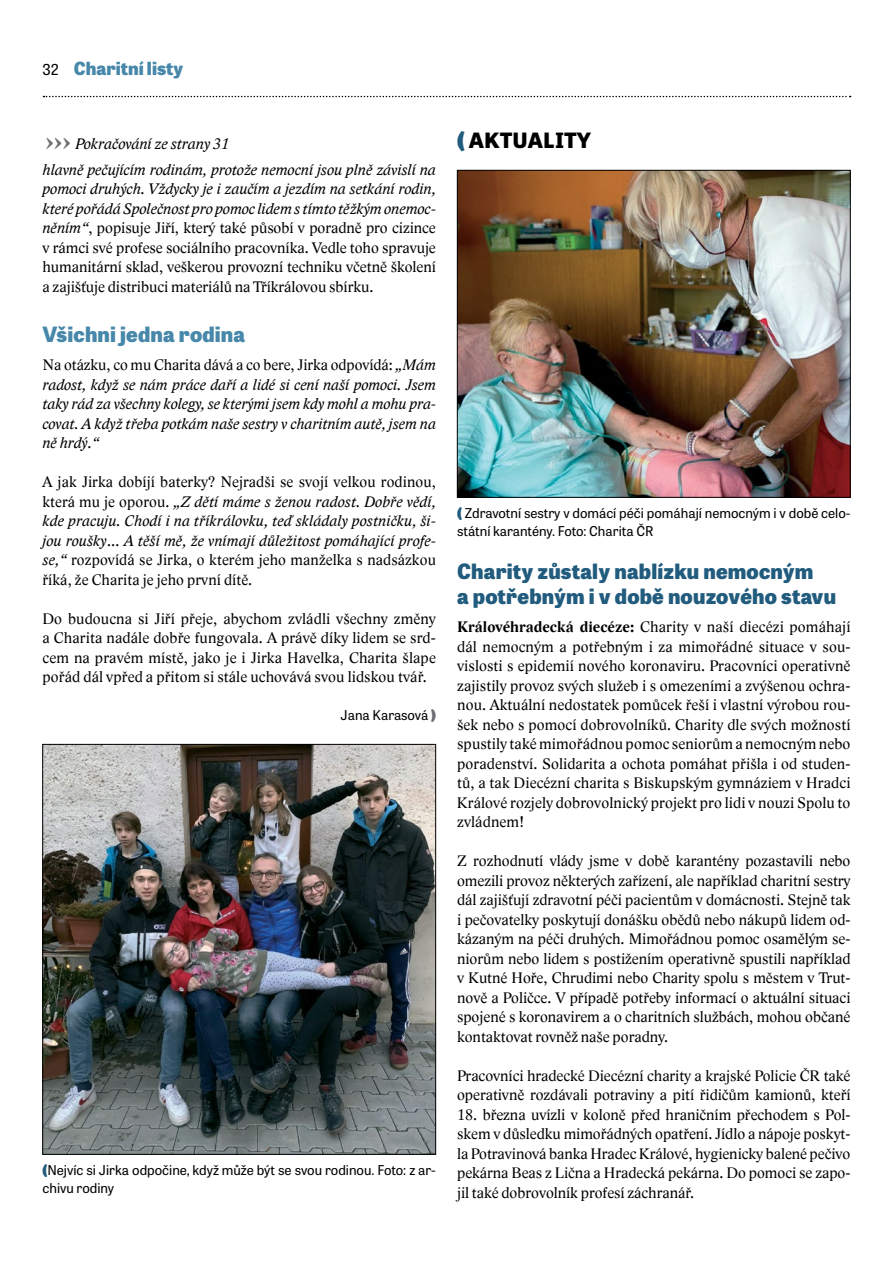
<style>
.page{position:relative;width:893px;height:1263px;background:#fff}
.page>*{position:absolute;margin:0;border:0;box-sizing:border-box;transform-origin:0 0}
.t1{font:800 21px/25.2px "Tablet Gothic";letter-spacing:.01em;color:#215b7d}
.t2{font:800 21px "Tablet Gothic";letter-spacing:.01em;color:#4788aa}
.t3{font:800 21px "Tablet Gothic";letter-spacing:.01em;color:#000}
.t4{font:800 18px "Tablet Gothic";color:#4788aa}
.t5{font:15.75px/19.5px "Lido STFCE";color:#000;text-align:justify}
.t6{font:italic 15.75px/19.5px "Lido STFCE";color:#000;text-align:justify}
.t7{font:13.5px/18px "Tablet Gothic";color:#000}
.s1{font-weight:400;font-size:15px;color:#000}
.s2{font-weight:700;font-style:normal;font-size:24px;color:#6d6e71}
.s3{font-style:italic}
.s4{font-style:normal}
.s5{font-weight:800;color:#6d6e71}
.s6{font-weight:800;color:#215b7d}
.s7{color:#215b7d}
.s8{font-weight:700}
</style>
<div class="page">
<svg style="left:43px;top:96px;width:808px;height:1px"></svg>
<img style="left:45px;top:746px;width:389px;height:406px">
<img style="left:459px;top:172px;width:389px;height:323px">
<div style="left:457px;top:170px;width:393px;height:327px;border:1px solid #000"></div>
<p class="t4" style="left:43px;top:55px;width:142px"><span class="s1">32</span> Charitní listy</p>
<p class="t6" style="left:43px;top:130px;width:395px;line-height:26.1px"><span class="s2">›››</span> Pokračování ze strany 31<br>hlavně pečujícím rodinám, protože nemocní jsou plně závislí na</p>
<p class="t5" style="left:43px;top:179px;width:395px"><span class="s3">pomoci druhých. Vždycky je i zaučím a jezdím na setkání rodin, které pořádá Společnost pro pomoc lidem stímto těžkým onemoc&shy;něním“</span>, popisuje Jiří, který také působí v poradně pro cizince v rámci své profese sociálního pracovníka. Vedle toho spravuje humanitární sklad, veškerou provozní techniku včetně školení a zajišťuje distribuci materiálů na Tříkrálovou sbírku.</p>
<h1 class="t2" style="left:43px;top:319px;width:204px">Všichni jedna rodina</h1>
<p class="t6" style="left:43px;top:355px;width:395px"><span class="s4">Na otázku, co mu Charita dává a co bere, Jirka odpovídá:</span> „Mám radost, když se nám práce daří a lidé si cení naší pomoci. Jsem taky rád za všechny kolegy, se kterými jsem kdy mohl a mohu pra&shy;covat. A když třeba potkám naše sestry v charitním autě, jsem na ně hrdý.“</p>
<p class="t6" style="left:43px;top:472px;width:395px"><span class="s4">A jak Jirka dobíjí baterky? Nejradši se svojí velkou rodinou, která mu je oporou.</span> „Z dětí máme s ženou radost. Dobře vědí, kde pracuju. Chodí i na tříkrálovku, teď skládaly postničku, ši&shy;jou roušky… A těší mě, že vnímají důležitost pomáhající profe&shy;se,“ <span class="s4">rozpovídá se Jirka, o kterém jeho manželka s nadsázkou říká, že Charita je jeho první dítě.</span></p>
<p class="t5" style="left:43px;top:609px;width:395px">Do budoucna si Jiří přeje, abychom zvládli všechny změny a Charita nadále dobře fungovala. A právě díky lidem se srd&shy;cem na pravém místě, jako je i Jirka Havelka, Charita šlape pořád dál vpřed a přitom si stále uchovává svou lidskou tvář.</p>
<p class="t7" style="left:341px;top:706px;width:97px">Jana Karasová <span class="s5">)</span></p>
<p class="t7" style="left:43px;top:1161px;width:395px"><span class="s6">(</span>Nejvíc si Jirka odpočine, když může být se svou rodinou. Foto: z ar&shy;chivu rodiny</p>
<h1 class="t3" style="left:457px;top:125px;width:135px"><span class="s7">(</span> AKTUALITY</h1>
<p class="t7" style="left:457px;top:504px;width:395px"><span class="s6">(</span> Zdravotní sestry v domácí péči pomáhají nemocným i v době celo&shy;státní karantény. Foto: Charita ČR</p>
<h1 class="t1" style="left:457px;top:558px;width:380px">Charity zůstaly nablízku nemocným<br>a potřebným i v době nouzového stavu</h1>
<p class="t5" style="left:457px;top:617px;width:395px"><span class="s8">Královéhradecká diecéze:</span> Charity v naší diecézi pomáhají dál nemocným a potřebným i za mimořádné situace v sou&shy;vislosti s epidemií nového koronaviru. Pracovníci operativně zajistily provoz svých služeb i s omezeními a zvýšenou ochra&shy;nou. Aktuální nedostatek pomůcek řeší i vlastní výrobou rou&shy;šek nebo s pomocí dobrovolníků. Charity dle svých možností spustily také mimořádnou pomoc seniorům a nemocným nebo poradenství. Solidarita a ochota pomáhat přišla i od studen&shy;tů, a tak Diecézní charita s Biskupským gymnáziem v Hradci Králové rozjely dobrovolnický projekt pro lidi v nouzi Spolu to zvládnem!</p>
<p class="t5" style="left:457px;top:851px;width:395px">Z rozhodnutí vlády jsme v době karantény pozastavili nebo omezili provoz některých zařízení, ale například charitní sestry dál zajišťují zdravotní péči pacientům v domácnosti. Stejně tak i pečovatelky poskytují donášku obědů nebo nákupů lidem od&shy;kázaným na péči druhých. Mimořádnou pomoc osamělým se&shy;niorům nebo lidem s postižením operativně spustili například v Kutné Hoře, Chrudimi nebo Charity spolu s městem v Trut&shy;nově a Poličce. V případě potřeby informací o aktuální situaci spojené s koronavirem a o charitních službách, mohou občané kontaktovat rovněž naše poradny.</p>
<p class="t5" style="left:457px;top:1066px;width:395px">Pracovníci hradecké Diecézní charity a krajské Policie ČR také operativně rozdávali potraviny a pití řidičům kamionů, kteří</p>
<p class="t5" style="left:457px;top:1105px;width:395px">18. března uvízli v koloně před hraničním přechodem s Pol&shy;skem v důsledku mimořádných opatření. Jídlo a nápoje poskyt&shy;la Potravinová banka Hradec Králové, hygienicky balené pečivo pekárna Beas z Lična a Hradecká pekárna. Do pomoci se zapo&shy;jil také dobrovolník profesí záchranář.</p>
</div>
